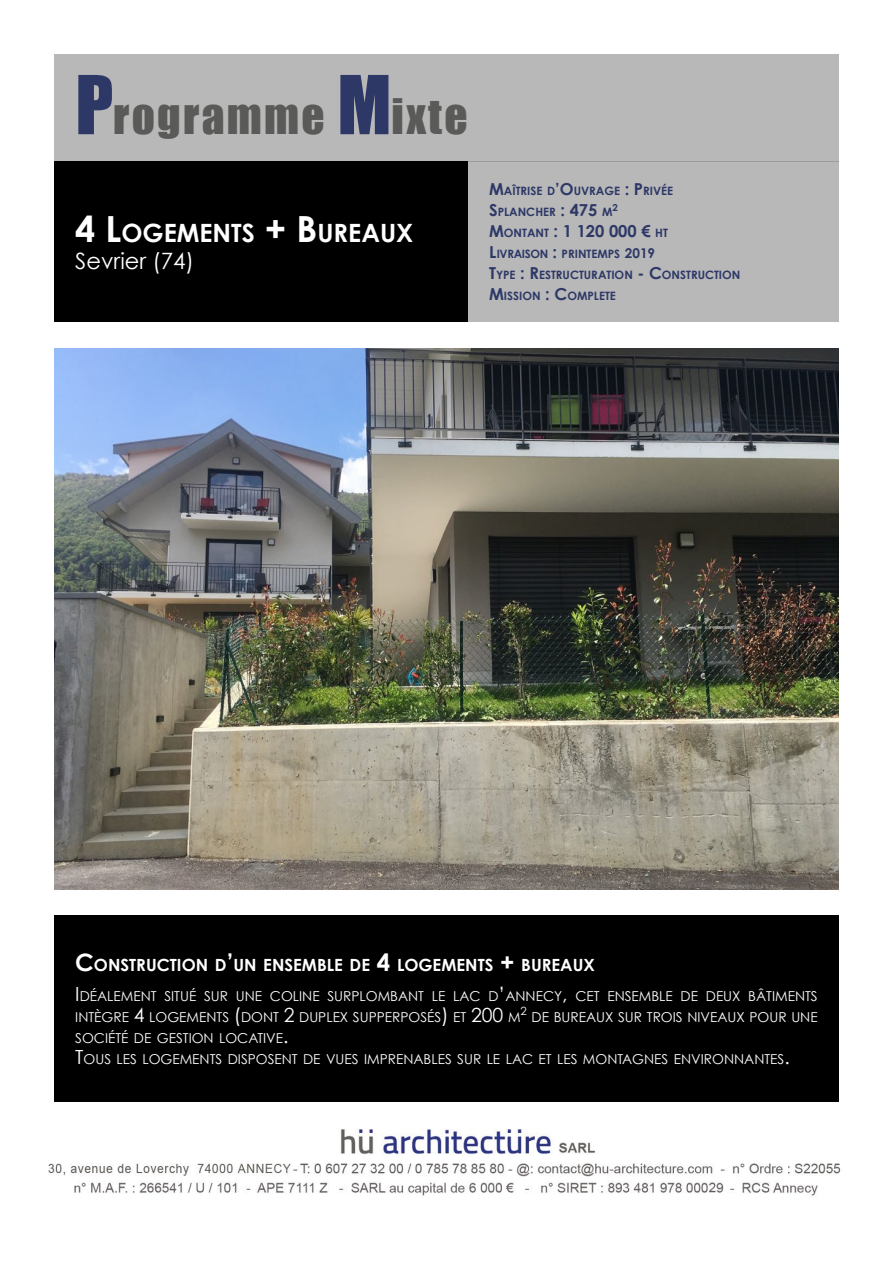
<style>
.page{position:relative;width:893px;height:1263px;background:#fff}
.page>*{position:absolute;margin:0;border:0;box-sizing:border-box;transform-origin:0 0}
.t1{font:45px "Impact";letter-spacing:.05em;color:#5a5a59}
.t2{font:700 25.2px "Century Gothic";color:#fff}
.t3{font:22.5px "Century Gothic";color:#fff}
.t4{font:700 16.8px "Century Gothic";color:#fff}
.t5{font:700 16.5px "Century Gothic";color:#2d3867}
.t6{font:13.65px/21px "Century Gothic";color:#fff}
.t7{font:700 11.55px/21px "Century Gothic";color:#2d3867}
.t8{font:11.4px "Century Gothic";color:#fff}
.t9{font:700 9.6px "Century Gothic";color:#2d3867}
.s1{font-size:75px;color:#2d3867}
.s2{font-size:36px}
.s3{font-size:16.5px}
.s4{font-size:11.55px}
.s5{font-size:13.5px}
.s6{font-size:24px}
.s7{font-size:19.5px}
</style>
<div class="page">
<div style="left:54px;top:54px;width:785px;height:107px;background:#b8b8b8"></div>
<img style="left:48px;top:1129px;width:793px;height:67px">
<div style="left:468px;top:161px;width:371px;height:161px;background:#b8b8b8"></div>
<div style="left:54px;top:161px;width:414px;height:161px;background:#000"></div>
<div style="left:54px;top:915px;width:785px;height:186px;background:#000"></div>
<img style="left:54px;top:349px;width:785px;height:541px">
<h1 class="t1" style="left:75px;top:89px;width:394px"><span class="s1">P</span>ROGRAMME <span class="s1">M</span>IXTE</h1>
<h2 class="t2" style="left:75px;top:216px;width:340px"><span class="s2">4 L</span>OGEMENTS <span class="s2">+ B</span>UREAUX</h2>
<h3 class="t3" style="left:75px;top:246px;width:120px">Sevrier (74)</h3>
<p class="t7" style="left:489px;top:180px;width:186px"><span class="s3">M</span>AÎTRISE D<span class="s3">’O</span>UVRAGE <span class="s3">: P</span>RIVÉE<br><span class="s3">S</span>PLANCHER <span class="s3">: 475</span> M</p>
<p class="t9" style="left:612px;top:201px;width:7px">2</p>
<p class="t5" style="left:489px;top:221px;width:180px">M<span class="s4">ONTANT</span> : 1 120 000 € <span class="s4">HT</span></p>
<p class="t7" style="left:489px;top:243px;width:253px"><span class="s3">L</span>IVRAISON <span class="s3">:</span> PRINTEMPS <span class="s5">2019<br></span><span class="s3">T</span>YPE <span class="s3">: R</span>ESTRUCTURATION <span class="s3">- C</span>ONSTRUCTION<br><span class="s3">M</span>ISSION <span class="s3">: C</span>OMPLETE</p>
<p class="t4" style="left:75px;top:954px;width:521px"><span class="s6">C</span>ONSTRUCTION D<span class="s6">’</span>UN ENSEMBLE DE <span class="s6">4</span> LOGEMENTS <span class="s6">+</span> BUREAUX</p>
<p class="t6" style="left:75px;top:985px;width:744px"><span class="s7">I</span>DÉALEMENT SITUÉ SUR UNE COLINE SURPLOMBANT LE LAC D<span class="s7">’</span>ANNECY<span class="s7">,</span> CET ENSEMBLE DE DEUX BÂTIMENTS<br>INTÈGRE <span class="s7">4</span> LOGEMENTS <span class="s7">(</span>DONT <span class="s7">2</span> DUPLEX SUPPERPOSÉS<span class="s7">)</span> ET <span class="s7">200</span> M</p>
<p class="t8" style="left:521px;top:1004px;width:8px">2</p>
<p class="t6" style="left:532px;top:1006px;width:288px">DE BUREAUX SUR TROIS NIVEAUX POUR UNE</p>
<p class="t6" style="left:75px;top:1027px;width:716px">SOCIÉTÉ DE GESTION LOCATIVE<span class="s7">.<br>T</span>OUS LES LOGEMENTS DISPOSENT DE VUES IMPRENABLES SUR LE LAC ET LES MONTAGNES ENVIRONNANTES<span class="s7">.</span></p>
</div>
